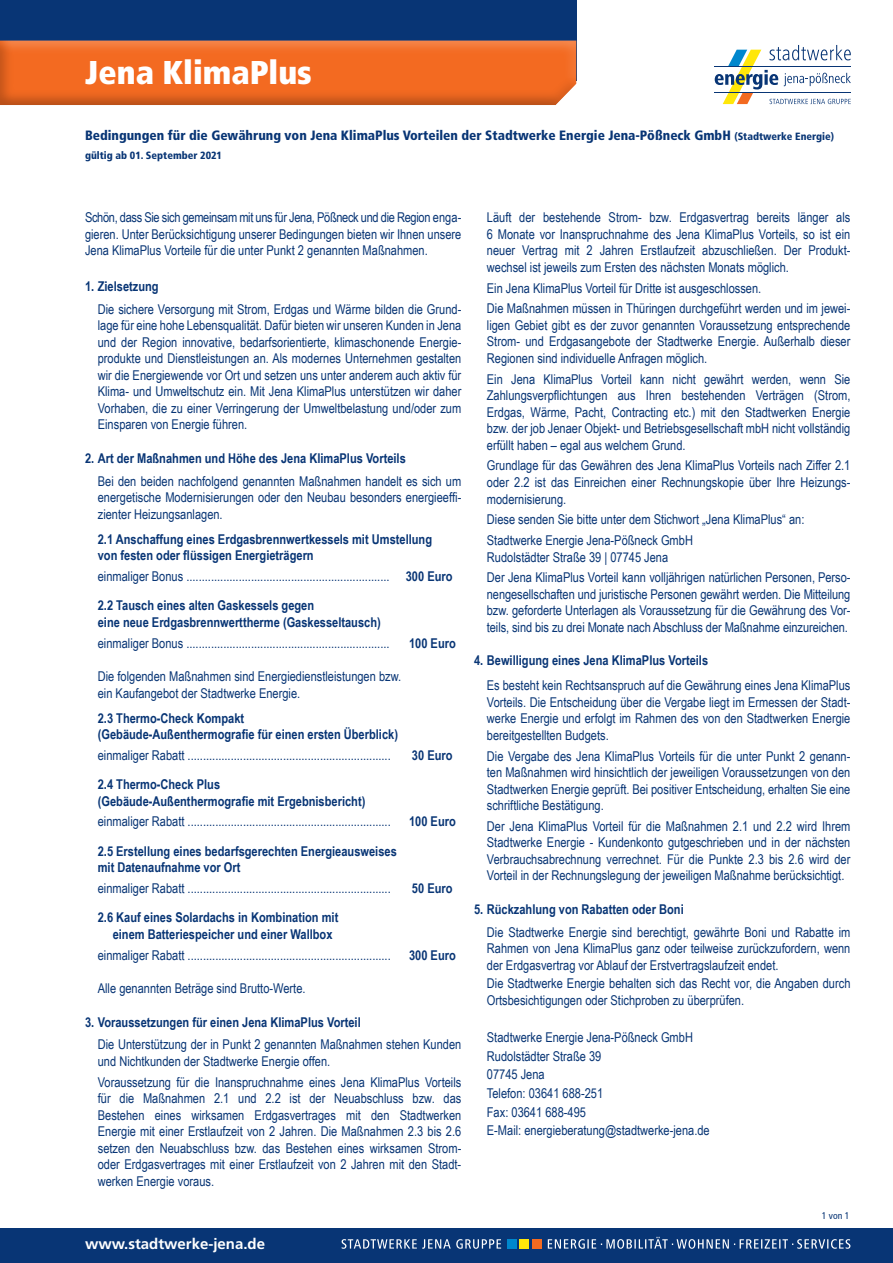
<style>
.page{position:relative;width:893px;height:1263px;background:#fff}
.page>*{position:absolute;margin:0;border:0;box-sizing:border-box;transform-origin:0 0}
.t1{font:900 condensed 33px "Frutiger LT Std";color:#fff}
.t2{font:900 condensed 21.9px "Frutiger LT Std";color:#fff}
.t3{font:700 15px "Frutiger LT Std";color:#fff}
.t4{font:13.5px/16.5px "Arial Narrow";color:#083575;text-align:justify}
.t5{font:700 13.5px/16.5px "Arial Narrow";color:#083575}
.t6{font:900 condensed 13.5px "Frutiger LT Std";color:#083575}
.t7{font:900 condensed 10.5px "Frutiger LT Std";color:#083575}
.t8{font:condensed 9.75px "Frutiger LT Std";color:#083575}
.s1{font-size:10.5px}
.s2{font-weight:700}
</style>
<div class="page">
<div style="left:0;top:1229px;width:893px;height:34px;background:#083575"></div>
<svg style="left:342px;top:1237px;width:508px;height:12px"></svg>
<div style="left:507px;top:1239px;width:9px;height:9px;background:#0087cd"></div>
<div style="left:520px;top:1239px;width:9px;height:9px;background:#ffe709"></div>
<div style="left:532px;top:1239px;width:9px;height:9px;background:#f36a21"></div>
<svg style="left:715px;top:45px;width:136px;height:59px"></svg>
<hr style="left:715px;top:92px;width:136px;height:1px;background:#083575">
<hr style="left:715px;top:67px;width:136px;height:1px;background:#083575">
<div style="left:0;top:0;width:576px;height:81px;background:#083575"></div>
<div style="left:0;top:31px;width:589px;height:61px;background:#083575"></div>
<div style="left:0;top:33px;width:588px;height:73px;background:#231f20;opacity:.3"></div>
<p class="t1" style="left:85px;top:52px;width:228px">Jena KlimaPlus</p>
<p class="t2" style="left:85px;top:64px;width:413px">Allgemeine Vertragsbedi gungen CHECK</p>
<p class="t2" style="left:85px;top:64px;width:417px">Leistungsbeschreibung und Preise CHECK</p>
<p class="t6" style="left:85px;top:127px;width:750px">Bedingungen für die Gewährung von Jena KlimaPlus Vorteilen der Stadtwerke Energie Jena-Pößneck GmbH <span class="s1">(Stadtwerke Energie)</span></p>
<p class="t7" style="left:85px;top:149px;width:139px">gültig ab 01. September 2021</p>
<p class="t4" style="left:85px;top:209px;width:378px">Schön, dass Sie sich gemeinsam mit uns für Jena, Pößneck und die Region enga&shy;gieren. Unter Berücksichtigung unserer Bedingungen bieten wir Ihnen unsere Jena KlimaPlus Vorteile für die unter Punkt 2 genannten Maßnahmen.</p>
<p class="t5" style="left:85px;top:277px;width:75px">1. Zielsetzung</p>
<p class="t4" style="left:98px;top:300px;width:365px">Die sichere Versorgung mit Strom, Erdgas und Wärme bilden die Grund&shy;lage für eine hohe Lebensqualität. Dafür bieten wir unseren Kunden in Jena und der Region innovative, bedarfsorientierte, klimaschonende Energie&shy;produkte und Dienstleistungen an. Als modernes Unternehmen gestalten wir die Energiewende vor Ort und setzen uns unter anderem auch aktiv für Klima- und Umweltschutz ein. Mit Jena KlimaPlus unterstützen wir daher Vorhaben, die zu einer Verringerung der Umweltbelastung und/oder zum Einsparen von Energie führen.</p>
<p class="t5" style="left:85px;top:449px;width:322px">2. Art der Maßnahmen und Höhe des Jena KlimaPlus Vorteils</p>
<p class="t4" style="left:98px;top:472px;width:365px">Bei den beiden nachfolgend genannten Maßnahmen handelt es sich um energetische Modernisierungen oder den Neubau besonders energieeffi&shy;zienter Heizungsanlagen.</p>
<p class="t5" style="left:98px;top:530px;width:336px">2.1 Anschaffung eines Erdgasbrennwertkessels mit Umstellung von festen oder flüssigen Energieträgern</p>
<p class="t4" style="left:98px;top:568px;width:356px">einmaliger Bonus .................................................................. <span class="s2">300 Euro</span></p>
<p class="t5" style="left:98px;top:597px;width:285px">2.2 Tausch eines alten Gaskessels gegen<br>eine neue Erdgasbrennwerttherme (Gaskesseltausch)</p>
<p class="t4" style="left:98px;top:634px;width:293px">einmaliger Bonus ..................................................................</p>
<p class="t5" style="left:409px;top:634px;width:48px">100 Euro</p>
<p class="t4" style="left:98px;top:668px;width:305px">Die folgenden Maßnahmen sind Energiedienstleistungen bzw. ein Kaufangebot der Stadtwerke Energie.</p>
<p class="t5" style="left:98px;top:709px;width:302px">2.3 Thermo-Check Kompakt (Gebäude-Außenthermografie für einen ersten Überblick)</p>
<p class="t4" style="left:98px;top:746px;width:294px">einmaliger Rabatt ..................................................................</p>
<p class="t5" style="left:412px;top:746px;width:42px">30 Euro</p>
<p class="t5" style="left:98px;top:775px;width:269px">2.4 Thermo-Check Plus (Gebäude-Außenthermografie mit Ergebnisbericht)</p>
<p class="t4" style="left:98px;top:813px;width:294px">einmaliger Rabatt ..................................................................</p>
<p class="t5" style="left:409px;top:813px;width:48px">100 Euro</p>
<p class="t5" style="left:98px;top:842px;width:301px">2.5 Erstellung eines bedarfsgerechten Energieausweises mit Datenaufnahme vor Ort</p>
<p class="t4" style="left:98px;top:879px;width:294px">einmaliger Rabatt ..................................................................</p>
<p class="t5" style="left:412px;top:879px;width:42px">50 Euro</p>
<p class="t5" style="left:113px;top:908px;width:227px;text-indent:-15px">2.6 Kauf eines Solardachs in Kombination mit einem Batteriespeicher und einer Wallbox</p>
<p class="t4" style="left:98px;top:946px;width:294px">einmaliger Rabatt ..................................................................</p>
<p class="t5" style="left:409px;top:946px;width:48px">300 Euro</p>
<p class="t4" style="left:98px;top:979px;width:209px">Alle genannten Beträge sind Brutto-Werte.</p>
<p class="t5" style="left:85px;top:1013px;width:277px">3. Voraussetzungen für einen Jena KlimaPlus Vorteil</p>
<p class="t4" style="left:98px;top:1036px;width:365px">Die Unterstützung der in Punkt 2 genannten Maßnahmen stehen Kunden und Nichtkunden der Stadtwerke Energie offen.</p>
<p class="t4" style="left:98px;top:1073px;width:365px">Voraussetzung für die Inanspruchnahme eines Jena KlimaPlus Vorteils für die Maßnahmen 2.1 und 2.2 ist der Neuabschluss bzw. das Bestehen eines wirksamen Erdgasvertrages mit den Stadtwerken Energie mit einer Erstlaufzeit von 2 Jahren. Die Maßnahmen 2.3 bis 2.6 setzen den Neuabschluss bzw. das Bestehen eines wirksamen Strom&shy;oder Erdgasvertrages mit einer Erstlaufzeit von 2 Jahren mit den Stadt&shy;werken Energie voraus.</p>
<p class="t3" style="left:85px;top:1235px;width:182px">www.stadtwerke-jena.de</p>
<p class="t4" style="left:487px;top:209px;width:365px">Läuft der bestehende Strom- bzw. Erdgasvertrag bereits länger als 6 Monate vor Inanspruchnahme des Jena KlimaPlus Vorteils, so ist ein neuer Vertrag mit 2 Jahren Erstlaufzeit abzuschließen. Der Produkt&shy;wechsel ist jeweils zum Ersten des nächsten Monats möglich.</p>
<p class="t4" style="left:487px;top:279px;width:276px">Ein Jena KlimaPlus Vorteil für Dritte ist ausgeschlossen.</p>
<p class="t4" style="left:487px;top:300px;width:365px">Die Maßnahmen müssen in Thüringen durchgeführt werden und im jewei&shy;ligen Gebiet gibt es der zuvor genannten Voraussetzung entsprechende Strom- und Erdgasangebote der Stadtwerke Energie. Außerhalb dieser Regionen sind individuelle Anfragen möglich.</p>
<p class="t4" style="left:487px;top:370px;width:365px">Ein Jena KlimaPlus Vorteil kann nicht gewährt werden, wenn Sie Zahlungsverpflichtungen aus Ihren bestehenden Verträgen (Strom, Erdgas, Wärme, Pacht, Contracting etc.) mit den Stadtwerken Energie bzw. der job Jenaer Objekt- und Betriebsgesellschaft mbH nicht vollständig erfüllt haben – egal aus welchem Grund.</p>
<p class="t4" style="left:487px;top:457px;width:365px">Grundlage für das Gewähren des Jena KlimaPlus Vorteils nach Ziffer 2.1 oder 2.2 ist das Einreichen einer Rechnungskopie über Ihre Heizungs&shy;modernisierung.</p>
<p class="t4" style="left:487px;top:511px;width:319px">Diese senden Sie bitte unter dem Stichwort „Jena KlimaPlus“ an:</p>
<p class="t4" style="left:487px;top:531px;width:208px">Stadtwerke Energie Jena-Pößneck GmbH</p>
<p class="t4" style="left:487px;top:548px;width:183px">Rudolstädter Straße 39 | 07745 Jena</p>
<p class="t4" style="left:487px;top:569px;width:365px">Der Jena KlimaPlus Vorteil kann volljährigen natürlichen Personen, Perso&shy;nengesellschaften und juristische Personen gewährt werden. Die Mitteilung bzw. geforderte Unterlagen als Voraussetzung für die Gewährung des Vor&shy;teils, sind bis zu drei Monate nach Abschluss der Maßnahme einzureichen.</p>
<p class="t5" style="left:474px;top:652px;width:236px">4. Bewilligung eines Jena KlimaPlus Vorteils</p>
<p class="t4" style="left:487px;top:677px;width:365px">Es besteht kein Rechtsanspruch auf die Gewährung eines Jena KlimaPlus Vorteils. Die Entscheidung über die Vergabe liegt im Ermessen der Stadt&shy;werke Energie und erfolgt im Rahmen des von den Stadtwerken Energie bereitgestellten Budgets.</p>
<p class="t4" style="left:487px;top:747px;width:365px">Die Vergabe des Jena KlimaPlus Vorteils für die unter Punkt 2 genann&shy;ten Maßnahmen wird hinsichtlich der jeweiligen Voraussetzungen von den Stadtwerken Energie geprüft. Bei positiver Entscheidung, erhalten Sie eine schriftliche Bestätigung.</p>
<p class="t4" style="left:487px;top:817px;width:365px">Der Jena KlimaPlus Vorteil für die Maßnahmen 2.1 und 2.2 wird Ihrem Stadtwerke Energie - Kundenkonto gutgeschrieben und in der nächsten Verbrauchsabrechnung verrechnet. Für die Punkte 2.3 bis 2.6 wird der Vorteil in der Rechnungslegung der jeweiligen Maßnahme berücksichtigt.</p>
<p class="t5" style="left:474px;top:900px;width:211px">5. Rückzahlung von Rabatten oder Boni</p>
<p class="t4" style="left:487px;top:923px;width:365px">Die Stadtwerke Energie sind berechtigt, gewährte Boni und Rabatte im Rahmen von Jena KlimaPlus ganz oder teilweise zurückzufordern, wenn der Erdgasvertrag vor Ablauf der Erstvertragslaufzeit endet.</p>
<p class="t4" style="left:487px;top:975px;width:365px">Die Stadtwerke Energie behalten sich das Recht vor, die Angaben durch<br>Ortsbesichtigungen oder Stichproben zu überprüfen.</p>
<p class="t4" style="left:487px;top:1028px;width:208px">Stadtwerke Energie Jena-Pößneck GmbH</p>
<p class="t4" style="left:487px;top:1047px;width:116px">Rudolstädter Straße 39</p>
<p class="t4" style="left:487px;top:1066px;width:59px">07745 Jena</p>
<p class="t4" style="left:487px;top:1084px;width:118px">Telefon: 03641 688-251</p>
<p class="t4" style="left:487px;top:1103px;width:101px">Fax: 03641 688-495</p>
<p class="t4" style="left:487px;top:1122px;width:224px">E-Mail: energieberatung@stadtwerke-jena.de</p>
<p class="t8" style="left:822px;top:1210px;width:29px">1 von 1</p>
</div>
